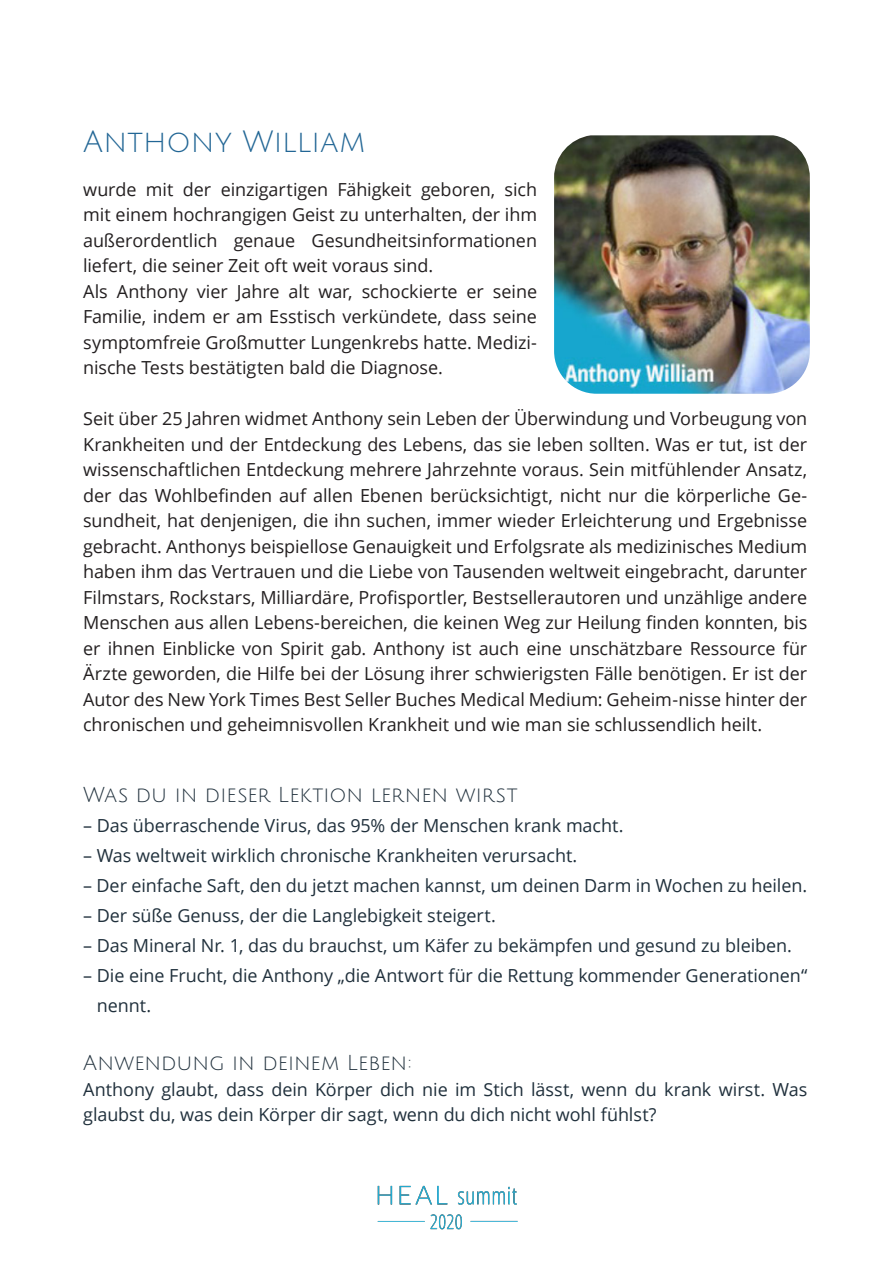
<style>
.page{position:relative;width:893px;height:1263px;background:#fff}
.page>*{position:absolute;margin:0;border:0;box-sizing:border-box;transform-origin:0 0}
.Seitenzahl{font:30px "Julius Sans One";letter-spacing:.01em;color:#226695}
.Seitenzahl-2{font:21px "Julius Sans One";letter-spacing:-.005em;color:#20303c}
.Seitenzahl-3{font:18px/25.5px "Open Sans";letter-spacing:-.005em;color:#231f20;text-align:justify}
.Seitenzahl-4{font:18px/30px "Open Sans";letter-spacing:-.005em;color:#20303c}
</style>
<div class="page">
<img style="left:377px;top:1185px;width:140px;height:45px">
<img style="left:554px;top:135px;width:256px;height:259px">
<p class="Seitenzahl" style="left:83px;top:126px;width:283px">Anthony William</p>
<p class="Seitenzahl-3" style="left:83px;top:176px;width:455px">wurde mit der einzigartigen Fähigkeit geboren, sich mit einem hochrangigen Geist zu unterhalten, der ihm außerordentlich genaue Gesundheitsinformationen liefert, die seiner Zeit oft weit voraus sind.</p>
<p class="Seitenzahl-3" style="left:83px;top:278px;width:455px">Als Anthony vier Jahre alt war, schockierte er seine Familie, indem er am Esstisch verkündete, dass seine symptomfreie Großmutter Lungenkrebs hatte. Medizi&shy;nische Tests bestätigten bald die Diagnose.</p>
<p class="Seitenzahl-3" style="left:83px;top:406px;width:726px">Seit über 25 Jahren widmet Anthony sein Leben der Überwindung und Vorbeugung von Krankheiten und der Entdeckung des Lebens, das sie leben sollten. Was er tut, ist der wissenschaftlichen Entdeckung mehrere Jahrzehnte voraus. Sein mitfühlender Ansatz, der das Wohlbefinden auf allen Ebenen berücksichtigt, nicht nur die körperliche Ge&shy;sundheit, hat denjenigen, die ihn suchen, immer wieder Erleichterung und Ergebnisse gebracht. Anthonys beispiellose Genauigkeit und Erfolgsrate als medizinisches Medium haben ihm das Vertrauen und die Liebe von Tausenden weltweit eingebracht, darunter Filmstars, Rockstars, Milliardäre, Profisportler, Bestsellerautoren und unzählige andere Menschen aus allen Lebens-bereichen, die keinen Weg zur Heilung finden konnten, bis er ihnen Einblicke von Spirit gab. Anthony ist auch eine unschätzbare Ressource für Ärzte geworden, die Hilfe bei der Lösung ihrer schwierigsten Fälle benötigen. Er ist der Autor des New York Times Best Seller Buches Medical Medium: Geheim-nisse hinter der chronischen und geheimnisvollen Krankheit und wie man sie schlussendlich heilt.</p>
<p class="Seitenzahl-2" style="left:83px;top:784px;width:436px">Was du in dieser Lektion lernen wirst</p>
<p class="Seitenzahl-4" style="left:83px;top:810px;width:542px">– Das überraschende Virus, das 95% der Menschen krank macht.</p>
<p class="Seitenzahl-4" style="left:83px;top:840px;width:496px">– Was weltweit wirklich chronische Krankheiten verursacht.</p>
<p class="Seitenzahl-4" style="left:83px;top:870px;width:726px">– Der einfache Saft, den du jetzt machen kannst, um deinen Darm in Wochen zu heilen.</p>
<p class="Seitenzahl-4" style="left:83px;top:900px;width:414px">– Der süße Genuss, der die Langlebigkeit steigert.</p>
<p class="Seitenzahl-4" style="left:83px;top:930px;width:710px">– Das Mineral Nr. 1, das du brauchst, um Käfer zu bekämpfen und gesund zu bleiben.</p>
<p class="Seitenzahl-4" style="left:97px;top:960px;width:712px;text-indent:-14px">– Die eine Frucht, die Anthony „die Antwort für die Rettung kommender Generationen“ nennt.</p>
<p class="Seitenzahl-2" style="left:83px;top:1052px;width:330px">Anwendung in deinem Leben:</p>
<p class="Seitenzahl-4" style="left:83px;top:1076px;width:726px;line-height:25.5px">Anthony glaubt, dass dein Körper dich nie im Stich lässt, wenn du krank wirst. Was glaubst du, was dein Körper dir sagt, wenn du dich nicht wohl fühlst?</p>
</div>
